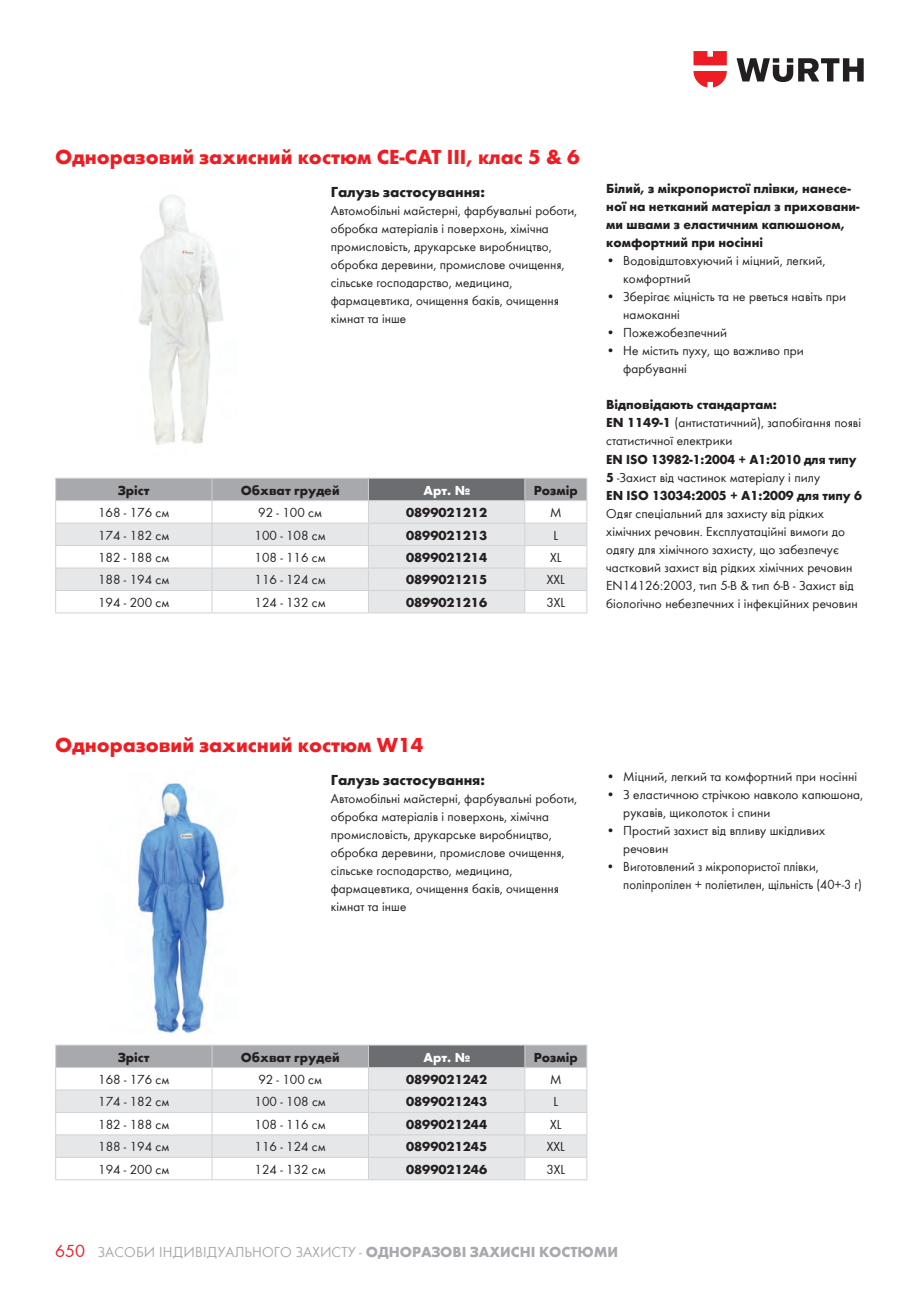
<style>
.page{position:relative;width:919px;height:1289px;background:#fff}
.page>*{position:absolute;margin:0;border:0;box-sizing:border-box;transform-origin:0 0}
.t1{font:700 21px "Wuerth";color:#ee1d23}
.t2{font:15px "Wuerth";color:#a8a9ad}
.t3{font:700 15px "Wuerth";color:#231f20}
.t4{font:13.5px/18px "Wuerth";color:#231f20}
.t5{font:700 13.5px/18px "Wuerth";color:#231f20}
.t6{font:700 13.5px/18px "Wuerth";color:#231f20;scale:.95 1}
.t7{font:13.5px/18px "Wuerth";color:#231f20;scale:.96 1}
.t8{font:700 13.5px "Wuerth";color:#fff}
.s1{font-weight:700}
.s2{font-weight:400}
.s3{font-size:18px;color:#ee1d23}
</style>
<div class="page">
<svg style="left:736px;top:58px;width:127px;height:24px"></svg>
<svg style="left:693px;top:51px;width:33px;height:36px"></svg>
<img style="left:136px;top:783px;width:94px;height:250px">
<hr style="left:55px;top:1044px;width:157px;height:1px;background:#d1d2d4">
<hr style="left:212px;top:1044px;width:156px;height:1px;background:#d1d2d4">
<hr style="left:525px;top:1044px;width:62px;height:1px;background:#d1d2d4">
<hr style="left:55px;top:1179px;width:157px;height:1px;background:#d1d2d4">
<hr style="left:212px;top:1179px;width:156px;height:1px;background:#d1d2d4">
<hr style="left:368px;top:1179px;width:157px;height:1px;background:#d1d2d4">
<hr style="left:525px;top:1179px;width:62px;height:1px;background:#d1d2d4">
<hr style="left:368px;top:1044px;width:157px;height:1px;background:#d1d2d4">
<svg style="left:55px;top:1045px;width:532px;height:134px"></svg>
<hr style="left:368px;top:1067px;width:157px;height:1px;background:#d1d2d4">
<img style="left:138px;top:195px;width:86px;height:250px">
<svg style="left:55px;top:478px;width:532px;height:135px"></svg>
<hr style="left:368px;top:500px;width:156px;height:1px;background:#d1d2d4">
<h1 class="t1" style="left:55px;top:142px;width:526px">Одноразовий захисний костюм CE-CAT III, клас 5 &amp; 6</h1>
<p class="t3" style="left:331px;top:181px;width:156px">Галузь застосування:</p>
<p class="t4" style="left:331px;top:201px;width:248px">Автомобільні майстерні, фарбувальні роботи, обробка матеріалів і поверхонь, хімічна промисловість, друкарське виробництво, обробка деревини, промислове очищення, сільське господарство, медицина, фармацевтика, очищення баків, очищення кімнат та інше</p>
<p class="t5" style="left:118px;top:480px;width:33px">Зріст</p>
<p class="t5" style="left:241px;top:480px;width:100px">Обхват грудей</p>
<p class="t8" style="left:423px;top:480px;width:48px">Арт. №</p>
<p class="t5" style="left:533px;top:480px;width:46px">Розмір</p>
<p class="t4" style="left:98px;top:503px;width:73px">168 - 176 см</p>
<p class="t4" style="left:258px;top:503px;width:65px">92 - 100 см</p>
<p class="t5" style="left:406px;top:502px;width:82px">0899021212</p>
<p class="t4" style="left:550px;top:503px;width:13px">M</p>
<p class="t4" style="left:98px;top:525px;width:73px">174 - 182 см</p>
<p class="t4" style="left:254px;top:525px;width:73px">100 - 108 см</p>
<p class="t5" style="left:406px;top:525px;width:82px">0899021213</p>
<p class="t4" style="left:553px;top:525px;width:6px">L</p>
<p class="t4" style="left:98px;top:548px;width:73px">182 - 188 см</p>
<p class="t4" style="left:254px;top:548px;width:73px">108 - 116 см</p>
<p class="t5" style="left:406px;top:547px;width:82px">0899021214</p>
<p class="t4" style="left:550px;top:548px;width:13px">XL</p>
<p class="t4" style="left:98px;top:570px;width:73px">188 - 194 см</p>
<p class="t4" style="left:254px;top:570px;width:73px">116 - 124 см</p>
<p class="t5" style="left:406px;top:570px;width:82px">0899021215</p>
<p class="t4" style="left:547px;top:570px;width:19px">XXL</p>
<p class="t4" style="left:98px;top:592px;width:73px">194 - 200 см</p>
<p class="t4" style="left:254px;top:592px;width:73px">124 - 132 см</p>
<p class="t5" style="left:406px;top:592px;width:82px">0899021216</p>
<p class="t4" style="left:546px;top:592px;width:20px">3XL</p>
<p class="t5" style="left:606px;top:179px;width:255px">Білий, з мікропористої плівки, нанесе&shy;ної на нетканий матеріал з приховани&shy;ми швами з еластичним капюшоном, комфортний при носінні</p>
<p class="t4" style="left:623px;top:251px;width:204px;text-indent:-17px">• Водовідштовхуючий і міцний, легкий, комфортний</p>
<p class="t4" style="left:623px;top:287px;width:224px;text-indent:-17px">• Зберігає міцність та не рветься навіть при намоканні</p>
<p class="t4" style="left:606px;top:323px;width:122px">• Пожежобезпечний</p>
<p class="t4" style="left:623px;top:341px;width:182px;text-indent:-17px">• Не містить пуху, що важливо при фарбуванні</p>
<p class="t4" style="left:606px;top:395px;width:256px"><span class="s1">Відповідають стандартам:<br>EN 1149-1</span> (антистатичний), запобігання появі статистичної електрики</p>
<p class="t6" style="left:606px;top:449px;width:270px">EN ISO 13982-1:2004 + A1:2010 для типу<br>5 <span class="s2">-Захист від частинок матеріалу і пилу<br></span>EN ISO 13034:2005 + A1:2009 для типу 6</p>
<p class="t4" style="left:606px;top:503px;width:253px">Одяг спеціальний для захисту від рідких хімічних речовин. Експлуатаційні вимоги до одягу для хімічного захисту, що забезпечує частковий захист від рідких хімічних речовин EN14126:2003, тип 5-B &amp; тип 6-B - Захист від біологічно небезпечних і інфекційних речовин</p>
<h1 class="t1" style="left:55px;top:729px;width:369px">Одноразовий захисний костюм W14</h1>
<p class="t3" style="left:331px;top:769px;width:156px">Галузь застосування:</p>
<p class="t4" style="left:331px;top:788px;width:248px">Автомобільні майстерні, фарбувальні роботи, обробка матеріалів і поверхонь, хімічна промисловість, друкарське виробництво, обробка деревини, промислове очищення, сільське господарство, медицина, фармацевтика, очищення баків, очищення кімнат та інше</p>
<p class="t4" style="left:606px;top:767px;width:252px">• Міцний, легкий та комфортний при носінні</p>
<p class="t4" style="left:623px;top:785px;width:241px;text-indent:-17px">• З еластичною стрічкою навколо капюшона, рукавів, щиколоток і спини</p>
<p class="t4" style="left:623px;top:821px;width:203px;text-indent:-17px">• Простий захист від впливу шкідливих речовин</p>
<p class="t7" style="left:623px;top:857px;width:250px;text-indent:-17px">• Виготовлений з мікропористої плівки, поліпропілен + поліетилен, щільність (40+-3 г)</p>
<p class="t5" style="left:118px;top:1046px;width:33px">Зріст</p>
<p class="t5" style="left:241px;top:1046px;width:100px">Обхват грудей</p>
<p class="t8" style="left:423px;top:1047px;width:48px">Арт. №</p>
<p class="t5" style="left:533px;top:1046px;width:46px">Розмір</p>
<p class="t4" style="left:98px;top:1069px;width:73px">168 - 176 см</p>
<p class="t4" style="left:258px;top:1069px;width:65px">92 - 100 см</p>
<p class="t5" style="left:406px;top:1069px;width:82px">0899021242</p>
<p class="t4" style="left:550px;top:1069px;width:13px">M</p>
<p class="t4" style="left:98px;top:1092px;width:73px">174 - 182 см</p>
<p class="t4" style="left:254px;top:1092px;width:73px">100 - 108 см</p>
<p class="t5" style="left:406px;top:1091px;width:82px">0899021243</p>
<p class="t4" style="left:553px;top:1092px;width:6px">L</p>
<p class="t4" style="left:98px;top:1114px;width:73px">182 - 188 см</p>
<p class="t4" style="left:254px;top:1114px;width:73px">108 - 116 см</p>
<p class="t5" style="left:406px;top:1114px;width:82px">0899021244</p>
<p class="t4" style="left:550px;top:1114px;width:13px">XL</p>
<p class="t4" style="left:98px;top:1137px;width:73px">188 - 194 см</p>
<p class="t4" style="left:254px;top:1137px;width:73px">116 - 124 см</p>
<p class="t5" style="left:406px;top:1136px;width:82px">0899021245</p>
<p class="t4" style="left:547px;top:1137px;width:19px">XXL</p>
<p class="t4" style="left:98px;top:1159px;width:73px">194 - 200 см</p>
<p class="t4" style="left:254px;top:1159px;width:73px">124 - 132 см</p>
<p class="t5" style="left:406px;top:1159px;width:82px">0899021246</p>
<p class="t4" style="left:546px;top:1159px;width:20px">3XL</p>
<p class="t2" style="left:55px;top:1241px;width:564px"><span class="s3">650</span> ЗАСОБИ ІНДИВІДУАЛЬНОГО ЗАХИСТУ - <span class="s1">ОДНОРАЗОВІ ЗАХИСНІ КОСТЮМИ</span></p>
</div>
